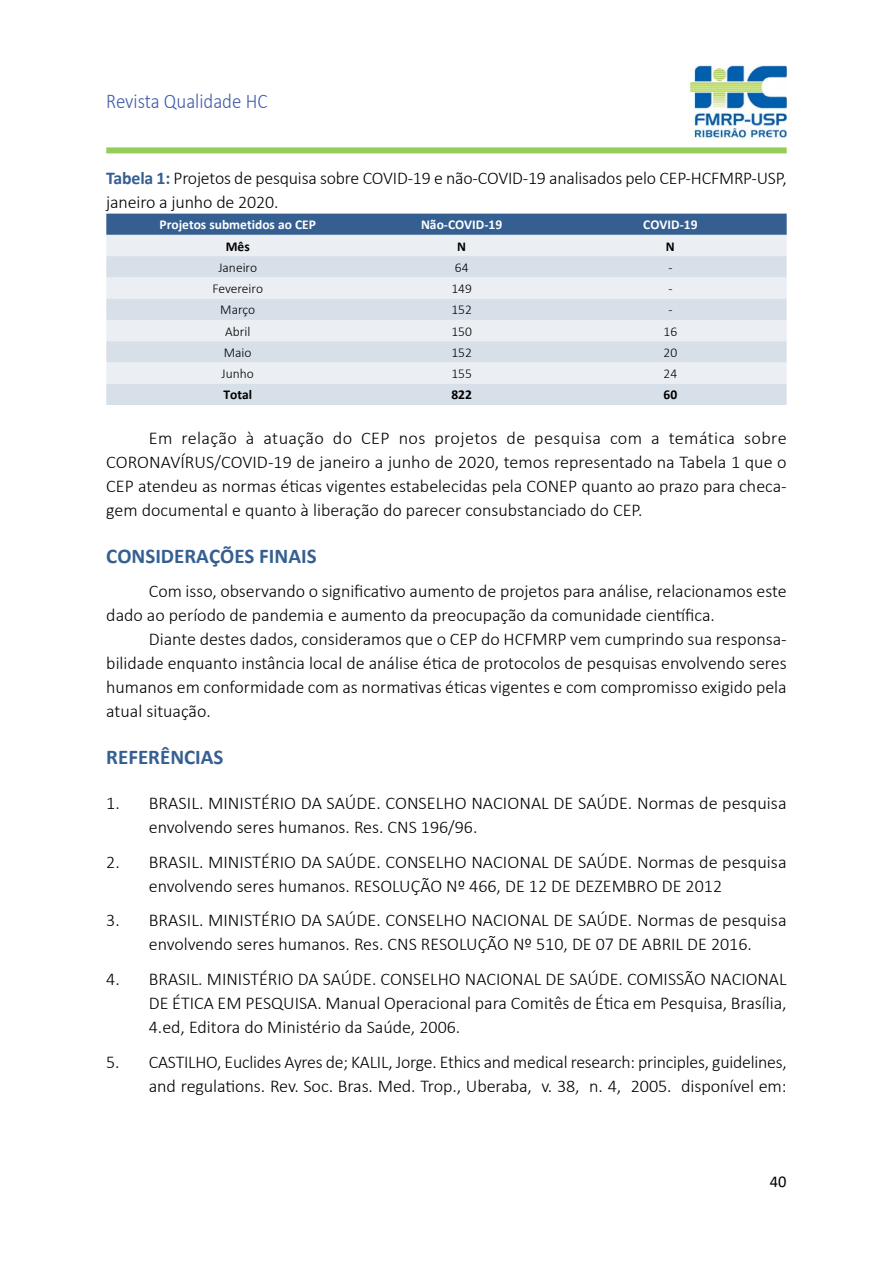
<style>
.page{position:relative;width:893px;height:1263px;background:#fff}
.page>*{position:absolute;margin:0;border:0;box-sizing:border-box;transform-origin:0 0}
.t1{font:700 21px "Calibri";color:#365f91}
.t2{font:300 21px "Calibri";color:#3f5ba9;scale:.9 1}
.t3{font:300 18px/24px "Calibri";color:#000}
.t4{font:16.5px "Calibri";color:#000}
.t5{font:300 13.5px "Calibri";color:#000}
.t6{font:700 13.5px "Calibri";color:#fff}
.t7{font:700 13.5px "Calibri";color:#000}
.s1{font-weight:700;color:#365f91}
</style>
<div class="page">
<img style="left:689px;top:65px;width:98px;height:74px">
<div style="left:106px;top:147px;width:681px;height:6px;background:#94ce58"></div>
<div style="left:106px;top:214px;width:681px;height:21px;background:#365f91"></div>
<div style="left:106px;top:235px;width:681px;height:21px;background:#ebeff4"></div>
<svg style="left:106px;top:256px;width:681px;height:149px;background:#dfe5ed"></svg>
<p class="t2" style="left:106px;top:88px;width:181px">Revista Qualidade HC</p>
<p class="t3" style="left:106px;top:165px;width:682px"><span class="s1">Tabela 1:</span> Projetos de pesquisa sobre COVID-19 e não-COVID-19 analisados pelo CEP-HCFMRP-USP, janeiro a junho de 2020.</p>
<p class="t6" style="left:160px;top:215px;width:158px">Projetos submetidos ao CEP</p>
<p class="t6" style="left:421px;top:215px;width:83px">Não-COVID-19</p>
<p class="t6" style="left:643px;top:215px;width:56px">COVID-19</p>
<p class="t7" style="left:226px;top:237px;width:25px">Mês</p>
<p class="t7" style="left:457px;top:237px;width:10px">N</p>
<p class="t7" style="left:666px;top:237px;width:10px">N</p>
<p class="t5" style="left:218px;top:259px;width:40px">Janeiro</p>
<p class="t5" style="left:455px;top:259px;width:15px">64</p>
<p class="t5" style="left:668px;top:259px;width:6px">-</p>
<p class="t5" style="left:212px;top:280px;width:52px">Fevereiro</p>
<p class="t5" style="left:451px;top:280px;width:22px">149</p>
<p class="t5" style="left:668px;top:280px;width:6px">-</p>
<p class="t5" style="left:220px;top:301px;width:36px">Março</p>
<p class="t5" style="left:451px;top:301px;width:22px">152</p>
<p class="t5" style="left:668px;top:301px;width:6px">-</p>
<p class="t5" style="left:225px;top:323px;width:27px">Abril</p>
<p class="t5" style="left:451px;top:323px;width:22px">150</p>
<p class="t5" style="left:664px;top:323px;width:15px">16</p>
<p class="t5" style="left:224px;top:344px;width:29px">Maio</p>
<p class="t5" style="left:451px;top:344px;width:22px">152</p>
<p class="t5" style="left:664px;top:344px;width:15px">20</p>
<p class="t5" style="left:222px;top:365px;width:34px">Junho</p>
<p class="t5" style="left:451px;top:365px;width:22px">155</p>
<p class="t5" style="left:664px;top:365px;width:15px">24</p>
<p class="t7" style="left:223px;top:385px;width:30px">Total</p>
<p class="t7" style="left:451px;top:385px;width:22px">822</p>
<p class="t7" style="left:664px;top:385px;width:15px">60</p>
<p class="t3" style="left:106px;top:426px;width:682px;text-align:justify;text-indent:43px">Em relação à atuação do CEP nos projetos de pesquisa com a temática sobre CORONAVÍRUS/COVID-19 de janeiro a junho de 2020, temos representado na Tabela 1 que o CEP atendeu as normas éticas vigentes estabelecidas pela CONEP quanto ao prazo para checa&shy;gem documental e quanto à liberação do parecer consubstanciado do CEP.</p>
<p class="t1" style="left:106px;top:541px;width:212px">CONSIDERAÇÕES FINAIS</p>
<p class="t3" style="left:106px;top:579px;width:682px;text-indent:43px">Com isso, observando o significativo aumento de projetos para análise, relacionamos este dado ao período de pandemia e aumento da preocupação da comunidade científica.</p>
<p class="t3" style="left:106px;top:627px;width:682px;text-align:justify;text-indent:43px">Diante destes dados, consideramos que o CEP do HCFMRP vem cumprindo sua responsa&shy;bilidade enquanto instância local de análise ética de protocolos de pesquisas envolvendo seres humanos em conformidade com as normativas éticas vigentes e com compromisso exigido pela atual situação.</p>
<p class="t1" style="left:106px;top:742px;width:119px">REFERÊNCIAS</p>
<p class="t3" style="left:149px;top:791px;width:639px;text-indent:-43px">1. BRASIL. MINISTÉRIO DA SAÚDE. CONSELHO NACIONAL DE SAÚDE. Normas de pesquisa envolvendo seres humanos. Res. CNS 196/96.</p>
<p class="t3" style="left:149px;top:849px;width:639px;text-indent:-43px">2. BRASIL. MINISTÉRIO DA SAÚDE. CONSELHO NACIONAL DE SAÚDE. Normas de pesquisa envolvendo seres humanos. RESOLUÇÃO Nº 466, DE 12 DE DEZEMBRO DE 2012</p>
<p class="t3" style="left:106px;top:908px;width:682px;text-align:center">3. BRASIL. MINISTÉRIO DA SAÚDE. CONSELHO NACIONAL DE SAÚDE. Normas de pesquisa envolvendo seres humanos. Res. CNS RESOLUÇÃO Nº 510, DE 07 DE ABRIL DE 2016.</p>
<p class="t3" style="left:149px;top:967px;width:639px;text-align:justify;text-indent:-43px">4. BRASIL. MINISTÉRIO DA SAÚDE. CONSELHO NACIONAL DE SAÚDE. COMISSÃO NACIONAL DE ÉTICA EM PESQUISA. Manual Operacional para Comitês de Ética em Pesquisa, Brasília, 4.ed, Editora do Ministério da Saúde, 2006.</p>
<p class="t3" style="left:106px;top:1049px;width:682px;text-align:right">5. CASTILHO, Euclides Ayres de; KALIL, Jorge. Ethics and medical research: principles, guidelines, and regulations. Rev. Soc. Bras. Med. Trop., Uberaba, v. 38, n. 4, 2005. disponível em:</p>
<p class="t4" style="left:770px;top:1170px;width:18px">40</p>
</div>
